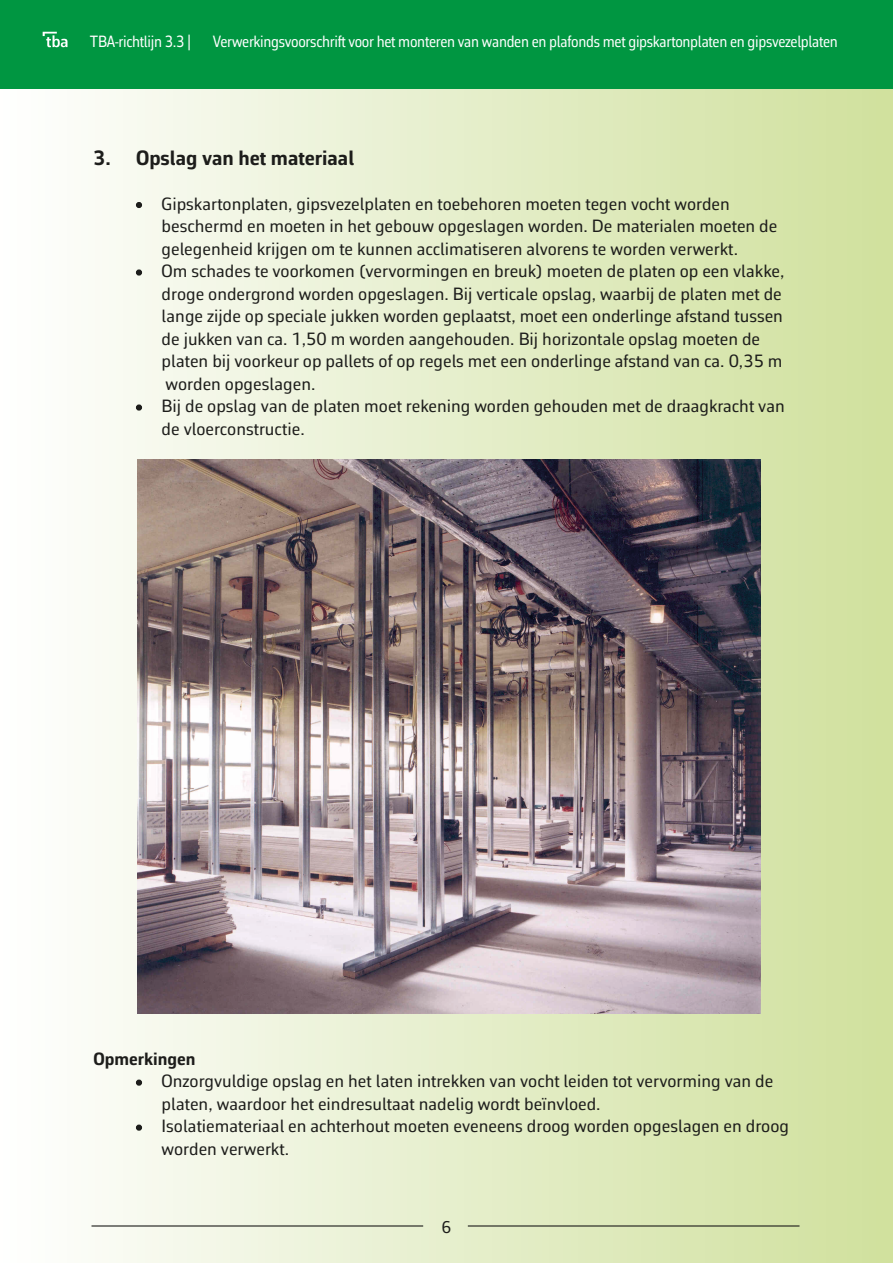
<style>
.page{position:relative;width:893px;height:1263px;background:#fff}
.page>*{position:absolute;margin:0;border:0;box-sizing:border-box;transform-origin:0 0}
.t1{font:700 21px "Corbeau Pro";color:#1d1d1b}
.t2{font:18px/22.5px "Corbeau Pro";color:#1d1d1b}
.t3{font:700 18px "Corbeau Pro";color:#1d1d1b}
.t4{font:17.25px "Corbeau Pro";color:#1d1d1b}
.t5{font:16.5px "Corbeau Pro";letter-spacing:-.02em;color:#fff;scale:.9 1}
</style>
<div class="page">
<div style="left:0;top:0;width:893px;height:1263px;background:linear-gradient(to right,#fefefe,#cfe09c)"></div>
<div style="left:0;top:0;width:893px;height:88px;background:#009641"></div>
<svg style="left:43px;top:32px;width:24px;height:15px"></svg>
<hr style="left:92px;top:1225px;width:331px;height:1px;background:#1d1d1b">
<hr style="left:468px;top:1225px;width:331px;height:1px;background:#1d1d1b">
<svg style="left:136px;top:202px;width:6px;height:6px"></svg>
<div style="left:136px;top:269px;width:6px;height:7px;border:3px solid #1d1d1b;border-radius:50%"></div>
<div style="left:136px;top:404px;width:6px;height:7px;border:3px solid #1d1d1b;border-radius:50%"></div>
<div style="left:136px;top:1079px;width:6px;height:7px;border:3px solid #1d1d1b;border-radius:50%"></div>
<div style="left:136px;top:1124px;width:6px;height:7px;border:3px solid #1d1d1b;border-radius:50%"></div>
<img style="left:137px;top:459px;width:624px;height:554px">
<p class="t5" style="left:90px;top:30px;width:114px">TBA-richtlijn 3.3 |</p>
<p class="t5" style="left:213px;top:30px;width:696px">Verwerkingsvoorschrift voor het monteren van wanden en plafonds met gipskartonplaten en gipsvezelplaten</p>
<p class="t1" style="left:94px;top:143px;width:262px">3. Opslag van het materiaal</p>
<p class="t2" style="left:136px;top:192px;width:595px">• Gipskartonplaten, gipsvezelplaten en toebehoren moeten tegen vocht worden</p>
<p class="t2" style="left:162px;top:215px;width:617px">beschermd en moeten in het gebouw opgeslagen worden. De materialen moeten de gelegenheid krijgen om te kunnen acclimatiseren alvorens te worden verwerkt.</p>
<p class="t2" style="left:162px;top:260px;width:624px;text-indent:-26px">• Om schades te voorkomen (vervormingen en breuk) moeten de platen op een vlakke, droge ondergrond worden opgeslagen. Bij verticale opslag, waarbij de platen met de lange zijde op speciale jukken worden geplaatst, moet een onderlinge afstand tussen</p>
<p class="t2" style="left:162px;top:327px;width:600px">de jukken van ca. 1,50 m worden aangehouden. Bij horizontale opslag moeten de</p>
<p class="t2" style="left:162px;top:350px;width:622px">platen bij voorkeur op pallets of op regels met een onderlinge afstand van ca. 0,35 m</p>
<p class="t2" style="left:166px;top:372px;width:151px">worden opgeslagen.</p>
<p class="t2" style="left:162px;top:395px;width:625px;text-indent:-26px">• Bij de opslag van de platen moet rekening worden gehouden met de draagkracht van de vloerconstructie.</p>
<p class="t3" style="left:94px;top:1046px;width:104px">Opmerkingen</p>
<p class="t2" style="left:136px;top:1070px;width:639px">• Onzorgvuldige opslag en het laten intrekken van vocht leiden tot vervorming van de</p>
<p class="t2" style="left:162px;top:1092px;width:441px">platen, waardoor het eindresultaat nadelig wordt beïnvloed.</p>
<p class="t2" style="left:136px;top:1115px;width:654px">• Isolatiemateriaal en achterhout moeten eveneens droog worden opgeslagen en droog</p>
<p class="t2" style="left:162px;top:1137px;width:129px">worden verwerkt.</p>
<p class="t4" style="left:442px;top:1215px;width:11px">6</p>
</div>
